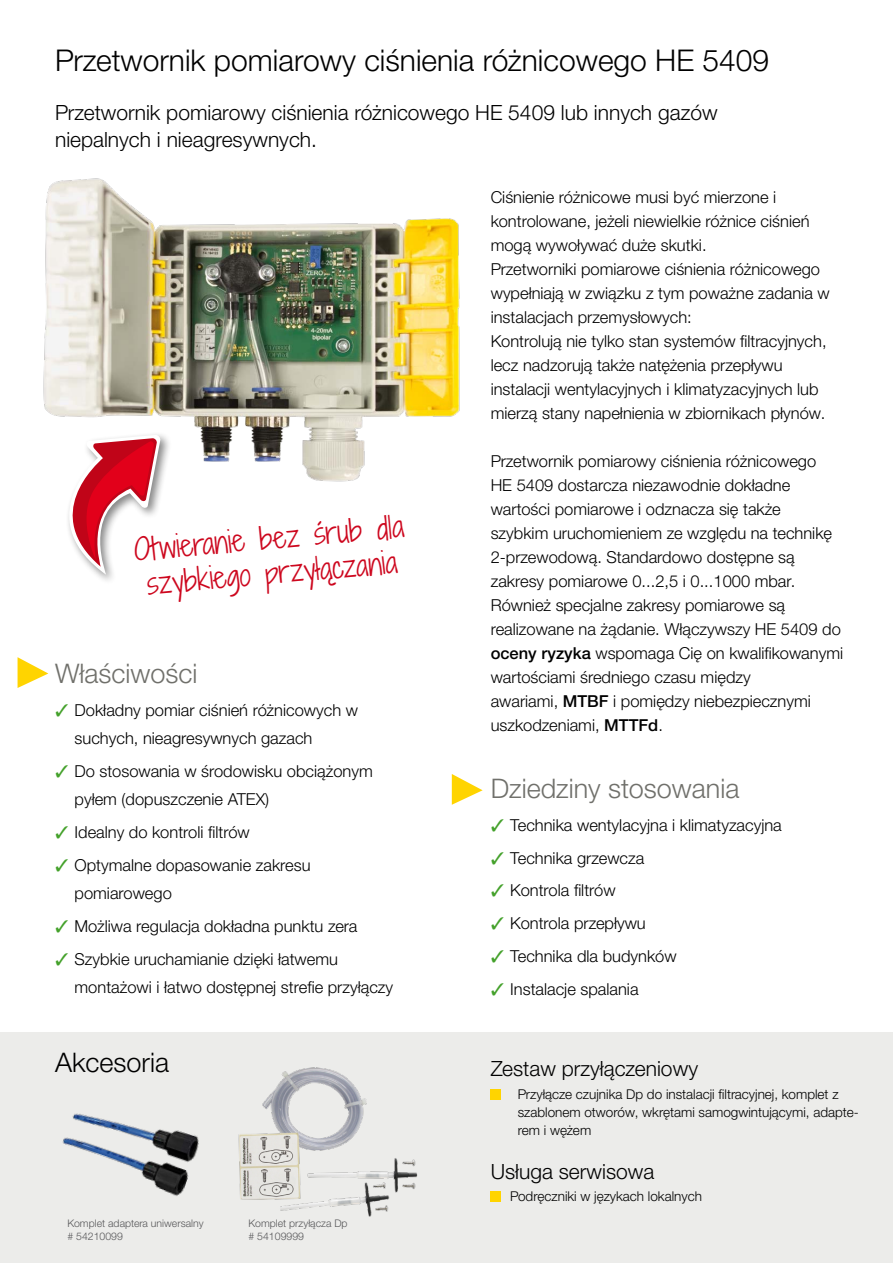
<style>
.page{position:relative;width:893px;height:1263px;background:#fff}
.page>*{position:absolute;margin:0;border:0;box-sizing:border-box;transform-origin:0 0}
.t1{font:300 30px "Helvetica Neue LTW1 G";color:#000}
.t2{font:300 29.1px/35px "Shadows Into";color:#cd071e;text-align:center}
.t3{font:300 27px "Helvetica Neue LTW1 G";color:#70706b}
.t4{font:300 27px "Helvetica Neue LTW1 G";color:#000}
.t5{font:300 21px/27px "Helvetica Neue LTW1 G";color:#000}
.t6{font:300 16.5px/24px "Helvetica Neue LTW1 G";color:#000}
.t7{font:300 13.5px/18px "Helvetica Neue LTW1 G";color:#000}
.t8{font:300 10.5px/12.6px "Helvetica Neue LTW1 G";color:#58585a}
.s1{color:#44a12b}
.s2{font-weight:500}
</style>
<div class="page">
<div style="left:0;top:1032px;width:893px;height:231px;background:#ececea"></div>
<img style="left:238px;top:1067px;width:180px;height:150px">
<img style="left:43px;top:178px;width:417px;height:304px">
<div style="left:65px;top:431px;width:107px;height:155px;background:#000;opacity:.48"></div>
<svg style="left:43px;top:435px;width:118px;height:140px"></svg>
<img style="left:62px;top:1113px;width:137px;height:83px">
<svg style="left:452px;top:774px;width:31px;height:31px"></svg>
<svg style="left:18px;top:657px;width:30px;height:31px"></svg>
<div style="left:490px;top:1089px;width:11px;height:10px;background:#ffd400"></div>
<div style="left:490px;top:1191px;width:11px;height:10px;background:#ffd400"></div>
<h1 class="t1" style="left:55px;top:42px;width:716px">Przetwornik pomiarowy ciśnienia różnicowego HE 5409</h1>
<p class="t5" style="left:55px;top:99px;width:664px">Przetwornik pomiarowy ciśnienia różnicowego HE 5409 lub innych gazów niepalnych i nieagresywnych.</p>
<h2 class="t2" style="left:133px;top:532px;width:272px;rotate:-5deg">Otwieranie bez śrub dla szybkiego przyłączania</h2>
<h3 class="t3" style="left:55px;top:657px;width:144px">Właściwości</h3>
<p class="t6" style="left:75px;top:695px;width:285px;line-height:28.5px;text-indent:-20px"><span class="s1">✓</span> Dokładny pomiar ciśnień różnicowych w suchych, nieagresywnych gazach</p>
<p class="t6" style="left:75px;top:757px;width:300px;line-height:28.5px;text-indent:-20px"><span class="s1">✓</span> Do stosowania w środowisku obciążonym pyłem (dopuszczenie ATEX)</p>
<p class="t6" style="left:55px;top:820px;width:196px"><span class="s1">✓</span> Idealny do kontroli filtrów</p>
<p class="t6" style="left:75px;top:851px;width:238px;line-height:28.5px;text-indent:-20px"><span class="s1">✓</span> Optymalne dopasowanie zakresu pomiarowego</p>
<p class="t6" style="left:55px;top:914px;width:304px"><span class="s1">✓</span> Możliwa regulacja dokładna punktu zera</p>
<p class="t6" style="left:75px;top:945px;width:320px;line-height:28.5px;text-indent:-20px"><span class="s1">✓</span> Szybkie uruchamianie dzięki łatwemu montażowi i łatwo dostępnej strefie przyłączy</p>
<h3 class="t4" style="left:55px;top:1046px;width:116px">Akcesoria</h3>
<p class="t8" style="left:67px;top:1217px;width:138px">Komplet adaptera uniwersalny # 54210099</p>
<p class="t8" style="left:249px;top:1217px;width:101px">Komplet przyłącza Dp # 54109999</p>
<p class="t6" style="left:491px;top:185px;width:341px">Ciśnienie różnicowe musi być mierzone i kontrolowane, jeżeli niewielkie różnice ciśnień mogą wywoływać duże skutki.<br>Przetworniki pomiarowe ciśnienia różnicowego wypełniają w związku z tym poważne zadania w instalacjach przemysłowych:<br>Kontrolują nie tylko stan systemów filtracyjnych, lecz nadzorują także natężenia przepływu instalacji wentylacyjnych i klimatyzacyjnych lub mierzą stany napełnienia w zbiornikach płynów.</p>
<p class="t6" style="left:491px;top:449px;width:354px">Przetwornik pomiarowy ciśnienia różnicowego<br>HE 5409 dostarcza niezawodnie dokładne wartości pomiarowe i odznacza się także<br>szybkim uruchomieniem ze względu na technikę 2-przewodową. Standardowo dostępne są zakresy pomiarowe 0...2,5 i 0...1000 mbar.<br>Również specjalne zakresy pomiarowe są realizowane na żądanie. Włączywszy HE 5409 do <span class="s2">oceny ryzyka</span> wspomaga Cię on kwalifikowanymi wartościami średniego czasu między<br>awariami, <span class="s2">MTBF</span> i pomiędzy niebezpiecznymi uszkodzeniami, <span class="s2">MTTFd</span>.</p>
<h3 class="t3" style="left:491px;top:772px;width:250px">Dziedziny stosowania</h3>
<p class="t6" style="left:491px;top:813px;width:293px"><span class="s1">✓</span> Technika wentylacyjna i klimatyzacyjna</p>
<p class="t6" style="left:491px;top:846px;width:155px"><span class="s1">✓</span> Technika grzewcza</p>
<p class="t6" style="left:491px;top:878px;width:126px"><span class="s1">✓</span> Kontrola filtrów</p>
<p class="t6" style="left:491px;top:911px;width:157px"><span class="s1">✓</span> Kontrola przepływu</p>
<p class="t6" style="left:491px;top:944px;width:187px"><span class="s1">✓</span> Technika dla budynków</p>
<p class="t6" style="left:491px;top:977px;width:149px"><span class="s1">✓</span> Instalacje spalania</p>
<p class="t5" style="left:491px;top:1055px;width:209px">Zestaw przyłączeniowy</p>
<p class="t7" style="left:518px;top:1085px;width:342px;text-indent:-27px">• Przyłącze czujnika Dp do instalacji filtracyjnej, komplet z szablonem otworów, wkrętami samogwintującymi, adapte&shy;rem i wężem</p>
<p class="t5" style="left:491px;top:1158px;width:165px">Usługa serwisowa</p>
<p class="t7" style="left:491px;top:1187px;width:213px">• Podręczniki w językach lokalnych</p>
</div>
